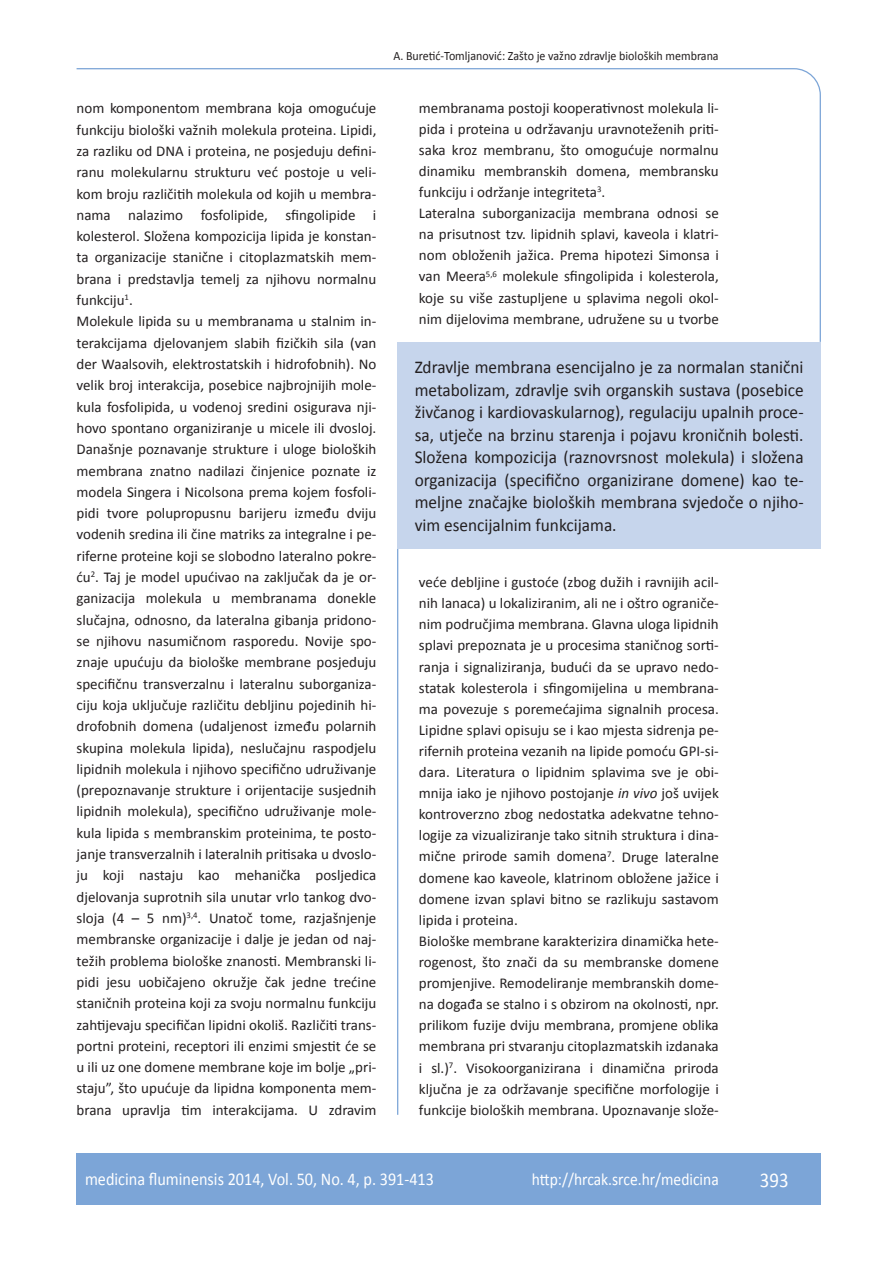
<style>
.page{position:relative;width:889px;height:1268px;background:#fff}
.page>*{position:absolute;margin:0;border:0;box-sizing:border-box;transform-origin:0 0}
.t1{font:21px "Calibri";color:#fff;scale:.9 1}
.t2{font:18px/22.5px "Calibri";color:#231f20;text-align:justify;scale:.96 1}
.t3{font:18px "Calibri";color:#fff;scale:.9 1}
.t4{font:17.25px "Calibri";color:#fff;scale:.9 1}
.t5{font:15px/21.3px "Calibri";color:#231f20}
.t6{font:12.75px "Calibri";color:#231f20;scale:.94 1}
.s1{font-style:italic}
</style>
<div class="page">
<svg style="left:76px;top:68px;width:745px;height:275px"></svg>
<hr style="left:397px;top:549px;width:1px;height:565px;background:#7ca5d7">
<div style="left:77px;top:1152px;width:744px;height:51px;background:#7ca5d7"></div>
<div style="left:398px;top:342px;width:422px;height:207px;background:#c6d5ec"></div>
<p class="t6" style="left:393px;top:47px;width:347px">A. Buretić-Tomljanović: Zašto je važno zdravlje bioloških membrana</p>
<p class="t5" style="left:77px;top:97px;width:301px">nom komponentom membrana koja omogućuje funkciju biološki važnih molekula proteina. Lipidi, za razliku od DNA i proteina, ne posjeduju defini&shy;ranu molekularnu strukturu već postoje u veli&shy;kom broju različitih molekula od kojih u membra&shy;nama nalazimo fosfolipide, sfingolipide i kolesterol. Složena kompozicija lipida je konstan&shy;ta organizacije stanične i citoplazmatskih mem&shy;brana i predstavlja temelj za njihovu normalnu funkciju<sup>1</sup>.<br>Molekule lipida su u membranama u stalnim in&shy;terakcijama djelovanjem slabih fizičkih sila (van der Waalsovih, elektrostatskih i hidrofobnih). No velik broj interakcija, posebice najbrojnijih mole&shy;kula fosfolipida, u vodenoj sredini osigurava nji&shy;hovo spontano organiziranje u micele ili dvosloj.<br>Današnje poznavanje strukture i uloge bioloških membrana znatno nadilazi činjenice poznate iz modela Singera i Nicolsona prema kojem fosfoli&shy;pidi tvore polupropusnu barijeru između dviju vodenih sredina ili čine matriks za integralne i pe&shy;riferne proteine koji se slobodno lateralno pokre&shy;ću<sup>2</sup>. Taj je model upućivao na zaključak da je or&shy;ganizacija molekula u membranama donekle slučajna, odnosno, da lateralna gibanja pridono&shy;se njihovu nasumičnom rasporedu. Novije spo&shy;znaje upućuju da biološke membrane posjeduju specifičnu transverzalnu i lateralnu suborganiza&shy;ciju koja uključuje različitu debljinu pojedinih hi&shy;drofobnih domena (udaljenost između polarnih skupina molekula lipida), neslučajnu raspodjelu lipidnih molekula i njihovo specifično udruživanje (prepoznavanje strukture i orijentacije susjednih lipidnih molekula), specifično udruživanje mole&shy;kula lipida s membranskim proteinima, te posto&shy;janje transverzalnih i lateralnih pritisaka u dvoslo&shy;ju koji nastaju kao mehanička posljedica djelovanja suprotnih sila unutar vrlo tankog dvo&shy;sloja (4 – 5 nm)<sup>3,4</sup>. Unatoč tome, razjašnjenje membranske organizacije i dalje je jedan od naj&shy;težih problema biološke znanosti. Membranski li&shy;pidi jesu uobičajeno okružje čak jedne trećine staničnih proteina koji za svoju normalnu funkciju zahtijevaju specifičan lipidni okoliš. Različiti trans&shy;portni proteini, receptori ili enzimi smjestit će se u ili uz one domene membrane koje im bolje „pri&shy;staju”, što upućuje da lipidna komponenta mem&shy;brana upravlja tim interakcijama. U zdravim</p>
<p class="t5" style="left:419px;top:97px;width:301px">membranama postoji kooperativnost molekula li&shy;pida i proteina u održavanju uravnoteženih priti&shy;saka kroz membranu, što omogućuje normalnu dinamiku membranskih domena, membransku funkciju i održanje integriteta<sup>3</sup>.<br>Lateralna suborganizacija membrana odnosi se na prisutnost tzv. lipidnih splavi, kaveola i klatri&shy;nom obloženih jažica. Prema hipotezi Simonsa i van Meera<sup>5,6</sup> molekule sfingolipida i kolesterola, koje su više zastupljene u splavima negoli okol&shy;nim dijelovima membrane, udružene su u tvorbe</p>
<p class="t2" style="left:415px;top:355px;width:407px">Zdravlje membrana esencijalno je za normalan stanični metabolizam, zdravlje svih organskih sustava (posebice živčanog i kardiovaskularnog), regulaciju upalnih proce&shy;sa, utječe na brzinu starenja i pojavu kroničnih bolesti.<br>Složena kompozicija (raznovrsnost molekula) i složena organizacija (specifično organizirane domene) kao te&shy;meljne značajke bioloških membrana svjedoče o njiho&shy;vim esencijalnim funkcijama.</p>
<p class="t5" style="left:419px;top:570px;width:301px">veće debljine i gustoće (zbog dužih i ravnijih acil&shy;nih lanaca) u lokaliziranim, ali ne i oštro ograniče&shy;nim područjima membrana. Glavna uloga lipidnih splavi prepoznata je u procesima staničnog sorti&shy;ranja i signaliziranja, budući da se upravo nedo&shy;statak kolesterola i sfingomijelina u membrana&shy;ma povezuje s poremećajima signalnih procesa.<br>Lipidne splavi opisuju se i kao mjesta sidrenja pe&shy;rifernih proteina vezanih na lipide pomoću GPI-si&shy;dara. Literatura o lipidnim splavima sve je obi&shy;mnija iako je njihovo postojanje <span class="s1">in vivo</span> još uvijek kontroverzno zbog nedostatka adekvatne tehno&shy;logije za vizualiziranje tako sitnih struktura i dina&shy;mične prirode samih domena<sup>7</sup>. Druge lateralne domene kao kaveole, klatrinom obložene jažice i domene izvan splavi bitno se razlikuju sastavom lipida i proteina.<br>Biološke membrane karakterizira dinamička hete&shy;rogenost, što znači da su membranske domene promjenjive. Remodeliranje membranskih dome&shy;na događa se stalno i s obzirom na okolnosti, npr. prilikom fuzije dviju membrana, promjene oblika membrana pri stvaranju citoplazmatskih izdanaka i sl.)<sup>7</sup>. Visokoorganizirana i dinamična priroda ključna je za održavanje specifične morfologije i funkcije bioloških membrana. Upoznavanje slože-</p>
<p class="t3" style="left:85px;top:1167px;width:389px">medicina fluminensis 2014, Vol. 50, No. 4, p. 391-413</p>
<p class="t4" style="left:532px;top:1168px;width:209px">http://hrcak.srce.hr/medicina</p>
<h1 class="t1" style="left:760px;top:1166px;width:33px">393</h1>
</div>
